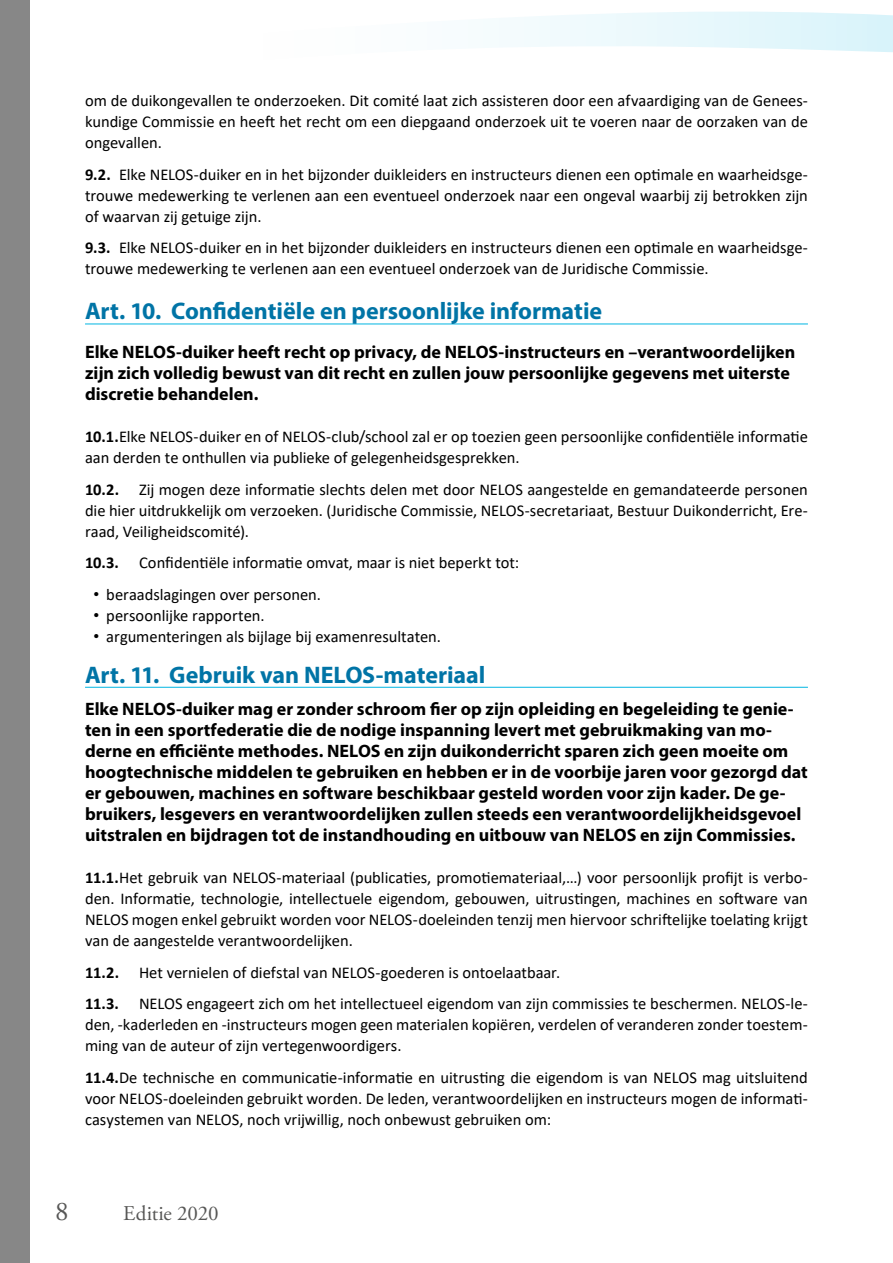
<style>
.page{position:relative;width:893px;height:1263px;background:#fff}
.page>*{position:absolute;margin:0;border:0;box-sizing:border-box;transform-origin:0 0}
.t1{font:27px "Adobe Garamond Pro";color:#575756}
.t2{font:700 24px "Myriad Pro";letter-spacing:-.005em;color:#0074a6}
.t3{font:21px "Adobe Garamond Pro";color:#575756}
.t4{font:700 18px/21px "Myriad Pro";color:#000}
.t5{font:16.5px/21px "Calibri";letter-spacing:-.005em;color:#000;text-align:justify}
.s1{font-weight:700}
.s2{font-family:"Arial"}
</style>
<div class="page">
<svg style="left:499px;top:11px;width:394px;height:41px;fill:#eaf8fc"></svg>
<div style="left:0;top:0;width:30px;height:1263px;background:#878787"></div>
<hr style="left:85px;top:324px;width:723px;height:1px;background:#00b5e2">
<hr style="left:85px;top:687px;width:723px;height:1px;background:#00b5e2">
<p class="t5" style="left:85px;top:90px;width:724px">om de duikongevallen te onderzoeken. Dit comité laat zich assisteren door een afvaardiging van de Genees&shy;kundige Commissie en heeft het recht om een diepgaand onderzoek uit te voeren naar de oorzaken van de ongevallen.</p>
<p class="t5" style="left:85px;top:163px;width:724px"><span class="s1">9.2.</span> Elke NELOS-duiker en in het bijzonder duikleiders en instructeurs dienen een optimale en waarheidsge&shy;trouwe medewerking te verlenen aan een eventueel onderzoek naar een ongeval waarbij zij betrokken zijn of waarvan zij getuige zijn.</p>
<p class="t5" style="left:85px;top:237px;width:724px"><span class="s1">9.3.</span> Elke NELOS-duiker en in het bijzonder duikleiders en instructeurs dienen een optimale en waarheidsge&shy;trouwe medewerking te verlenen aan een eventueel onderzoek van de Juridische Commissie.</p>
<h2 class="t2" style="left:85px;top:296px;width:519px">Art. 10. Confidentiële en persoonlijke informatie</h2>
<p class="t4" style="left:85px;top:341px;width:712px">Elke NELOS-duiker heeft recht op privacy, de NELOS-instructeurs en –verantwoordelijken zijn zich volledig bewust van dit recht en zullen jouw persoonlijke gegevens met uiterste discretie behandelen.</p>
<p class="t5" style="left:85px;top:426px;width:724px"><span class="s1">10.1.</span>Elke NELOS-duiker en of NELOS-club/school zal er op toezien geen persoonlijke confidentiële informatie aan derden te onthullen via publieke of gelegenheidsgesprekken.</p>
<p class="t5" style="left:85px;top:478px;width:724px"><span class="s1">10.2.</span> Zij mogen deze informatie slechts delen met door NELOS aangestelde en gemandateerde personen die hier uitdrukkelijk om verzoeken. (Juridische Commissie, NELOS-secretariaat, Bestuur Duikonderricht, Ere&shy;raad, Veiligheidscomité).</p>
<p class="t5" style="left:85px;top:552px;width:436px"><span class="s1">10.3.</span> Confidentiële informatie omvat, maar is niet beperkt tot:</p>
<p class="t5" style="left:94px;top:583px;width:229px"><span class="s2">•</span> beraadslagingen over personen.</p>
<p class="t5" style="left:94px;top:604px;width:173px"><span class="s2">•</span> persoonlijke rapporten.</p>
<p class="t5" style="left:94px;top:625px;width:349px"><span class="s2">•</span> argumenteringen als bijlage bij examenresultaten.</p>
<h2 class="t2" style="left:85px;top:659px;width:402px">Art. 11. Gebruik van NELOS-materiaal</h2>
<p class="t4" style="left:85px;top:698px;width:724px">Elke NELOS-duiker mag er zonder schroom fier op zijn opleiding en begeleiding te genie&shy;ten in een sportfederatie die de nodige inspanning levert met gebruikmaking van mo&shy;derne en efficiënte methodes. NELOS en zijn duikonderricht sparen zich geen moeite om hoogtechnische middelen te gebruiken en hebben er in de voorbije jaren voor gezorgd dat er gebouwen, machines en software beschikbaar gesteld worden voor zijn kader. De ge&shy;bruikers, lesgevers en verantwoordelijken zullen steeds een verantwoordelijkheidsgevoel uitstralen en bijdragen tot de instandhouding en uitbouw van NELOS en zijn Commissies.</p>
<p class="t5" style="left:85px;top:867px;width:724px"><span class="s1">11.1.</span>Het gebruik van NELOS-materiaal (publicaties, promotiemateriaal,…) voor persoonlijk profijt is verbo&shy;den. Informatie, technologie, intellectuele eigendom, gebouwen, uitrustingen, machines en software van NELOS mogen enkel gebruikt worden voor NELOS-doeleinden tenzij men hiervoor schriftelijke toelating krijgt van de aangestelde verantwoordelijken.</p>
<p class="t5" style="left:85px;top:956px;width:724px;line-height:31.5px"><span class="s1">11.2.</span> Het vernielen of diefstal van NELOS-goederen is ontoelaatbaar.<br><span class="s1">11.3.</span> NELOS engageert zich om het intellectueel eigendom van zijn commissies te beschermen. NELOS-le-</p>
<p class="t5" style="left:85px;top:1014px;width:724px">den, -kaderleden en -instructeurs mogen geen materialen kopiëren, verdelen of veranderen zonder toestem&shy;ming van de auteur of zijn vertegenwoordigers.</p>
<p class="t5" style="left:85px;top:1066px;width:724px"><span class="s1">11.4.</span>De technische en communicatie-informatie en uitrusting die eigendom is van NELOS mag uitsluitend voor NELOS-doeleinden gebruikt worden. De leden, verantwoordelijken en instructeurs mogen de informati&shy;casystemen van NELOS, noch vrijwillig, noch onbewust gebruiken om:</p>
<h1 class="t1" style="left:55px;top:1196px;width:15px">8</h1>
<p class="t3" style="left:123px;top:1201px;width:97px">Editie 2020</p>
</div>
